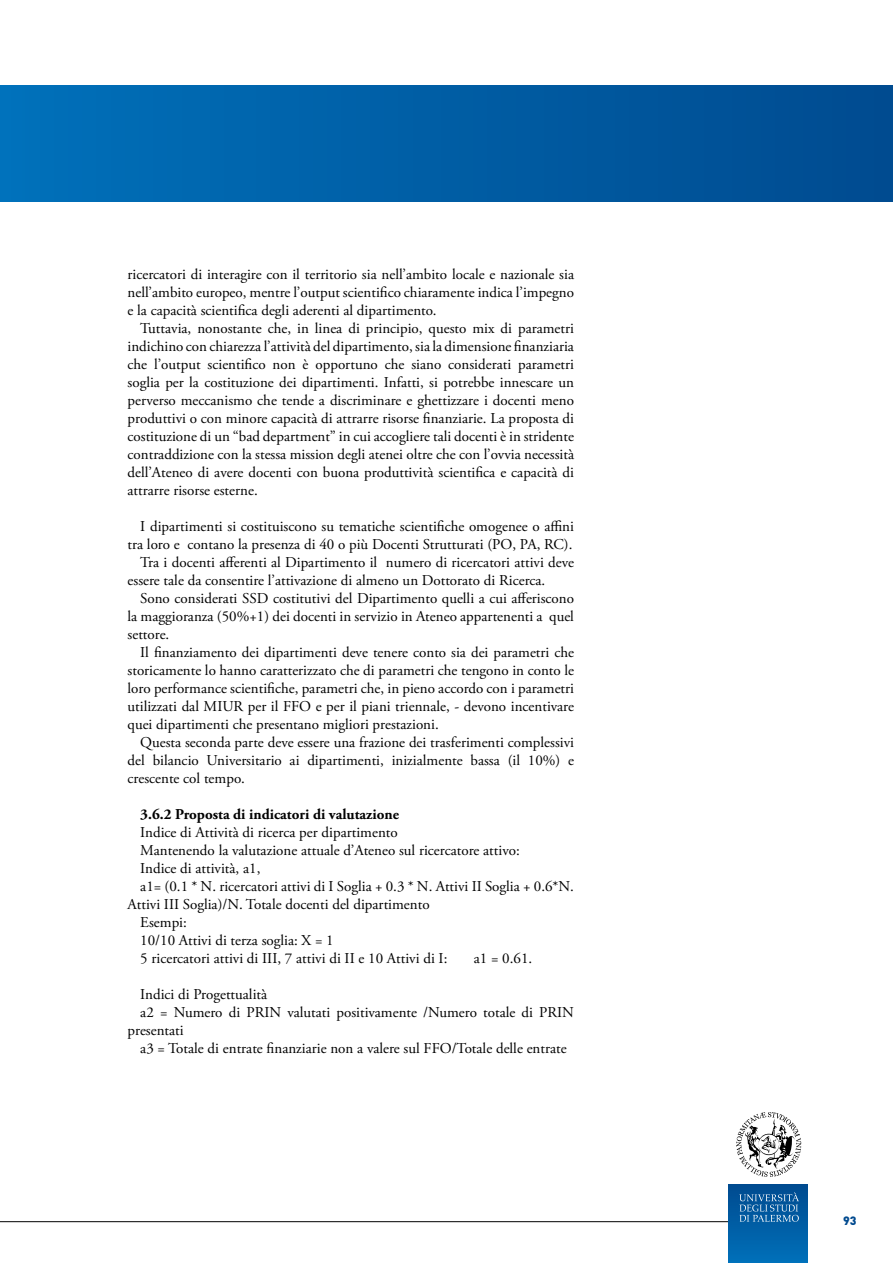
<style>
.page{position:relative;width:893px;height:1263px;background:#fff}
.page>*{position:absolute;margin:0;border:0;box-sizing:border-box;transform-origin:0 0}
.t1{font:15px/18px "Adobe Garamond Pro";color:#000;text-align:justify}
.t2{font:700 15px "Adobe Garamond Pro";color:#000}
.t3{font:900 12px "DIN Pro";color:#004a8f}
</style>
<div class="page">
<hr style="left:0;top:1221px;width:791px;height:1px;background:#000">
<div style="left:729px;top:1184px;width:79px;height:79px;background:linear-gradient(to bottom,#004a8f,#0070b9)"></div>
<svg style="left:739px;top:1192px;width:60px;height:30px;background:#2b71ab"></svg>
<svg style="left:736px;top:1112px;width:65px;height:65px"></svg>
<div style="left:0;top:85px;width:893px;height:117px;background:linear-gradient(to right,#0070ba,#004b8f)"></div>
<p class="t1" style="left:128px;top:266px;width:448px">ricercatori di interagire con il territorio sia nell’ambito locale e nazionale sia nell’ambito europeo, mentre l’output scientifico chiaramente indica l’impegno e la capacità scientifica degli aderenti al dipartimento.</p>
<p class="t1" style="left:128px;top:320px;width:448px;text-indent:13px">Tuttavia, nonostante che, in linea di principio, questo mix di parametri indichino con chiarezza l’attività del dipartimento, sia la dimensione finanziaria che l’output scientifico non è opportuno che siano considerati parametri soglia per la costituzione dei dipartimenti. Infatti, si potrebbe innescare un perverso meccanismo che tende a discriminare e ghettizzare i docenti meno produttivi o con minore capacità di attrarre risorse finanziarie. La proposta di costituzione di un “bad department” in cui accogliere tali docenti è in stridente contraddizione con la stessa mission degli atenei oltre che con l’ovvia necessità dell’Ateneo di avere docenti con buona produttività scientifica e capacità di attrarre risorse esterne.</p>
<p class="t1" style="left:140px;top:518px;width:435px">I dipartimenti si costituiscono su tematiche scientifiche omogenee o affini</p>
<p class="t1" style="left:128px;top:536px;width:446px">tra loro e contano la presenza di 40 o più Docenti Strutturati (PO, PA, RC).</p>
<p class="t1" style="left:140px;top:554px;width:435px">Tra i docenti afferenti al Dipartimento il numero di ricercatori attivi deve</p>
<p class="t1" style="left:128px;top:572px;width:419px">essere tale da consentire l’attivazione di almeno un Dottorato di Ricerca.</p>
<p class="t1" style="left:140px;top:590px;width:435px">Sono considerati SSD costitutivi del Dipartimento quelli a cui afferiscono</p>
<p class="t1" style="left:128px;top:608px;width:448px">la maggioranza (50%+1) dei docenti in servizio in Ateneo appartenenti a quel</p>
<p class="t1" style="left:128px;top:626px;width:43px">settore.</p>
<p class="t1" style="left:140px;top:644px;width:435px">Il finanziamento dei dipartimenti deve tenere conto sia dei parametri che</p>
<p class="t1" style="left:128px;top:662px;width:448px">storicamente lo hanno caratterizzato che di parametri che tengono in conto le</p>
<p class="t1" style="left:128px;top:680px;width:448px">loro performance scientifiche, parametri che, in pieno accordo con i parametri</p>
<p class="t1" style="left:128px;top:698px;width:448px">utilizzati dal MIUR per il FFO e per il piani triennale, - devono incentivare</p>
<p class="t1" style="left:128px;top:716px;width:313px">quei dipartimenti che presentano migliori prestazioni.</p>
<p class="t1" style="left:140px;top:734px;width:435px">Questa seconda parte deve essere una frazione dei trasferimenti complessivi</p>
<p class="t1" style="left:128px;top:752px;width:448px">del bilancio Universitario ai dipartimenti, inizialmente bassa (il 10%) e</p>
<p class="t1" style="left:128px;top:770px;width:119px">crescente col tempo.</p>
<p class="t2" style="left:140px;top:805px;width:260px">3.6.2 Proposta di indicatori di valutazione</p>
<p class="t1" style="left:140px;top:824px;width:259px">Indice di Attività di ricerca per dipartimento</p>
<p class="t1" style="left:140px;top:842px;width:381px">Mantenendo la valutazione attuale d’Ateneo sul ricercatore attivo:</p>
<p class="t1" style="left:140px;top:860px;width:122px">Indice di attività, a1,</p>
<p class="t1" style="left:140px;top:878px;width:435px">a1= (0.1 * N. ricercatori attivi di I Soglia + 0.3 * N. Attivi II Soglia + 0.6*N.</p>
<p class="t1" style="left:128px;top:896px;width:304px">Attivi III Soglia)/N. Totale docenti del dipartimento</p>
<p class="t1" style="left:140px;top:914px;width:48px">Esempi:</p>
<p class="t1" style="left:140px;top:932px;width:195px">10/10 Attivi di terza soglia: X = 1</p>
<p class="t1" style="left:140px;top:950px;width:309px">5 ricercatori attivi di III, 7 attivi di II e 10 Attivi di I:</p>
<p class="t1" style="left:474px;top:950px;width:60px">a1 = 0.61.</p>
<p class="t1" style="left:140px;top:986px;width:128px">Indici di Progettualità</p>
<p class="t1" style="left:140px;top:1004px;width:435px">a2 = Numero di PRIN valutati positivamente /Numero totale di PRIN</p>
<p class="t1" style="left:128px;top:1022px;width:58px">presentati</p>
<p class="t1" style="left:140px;top:1040px;width:428px">a3 = Totale di entrate finanziarie non a valere sul FFO/Totale delle entrate</p>
<p class="t3" style="left:843px;top:1212px;width:15px">93</p>
</div>
